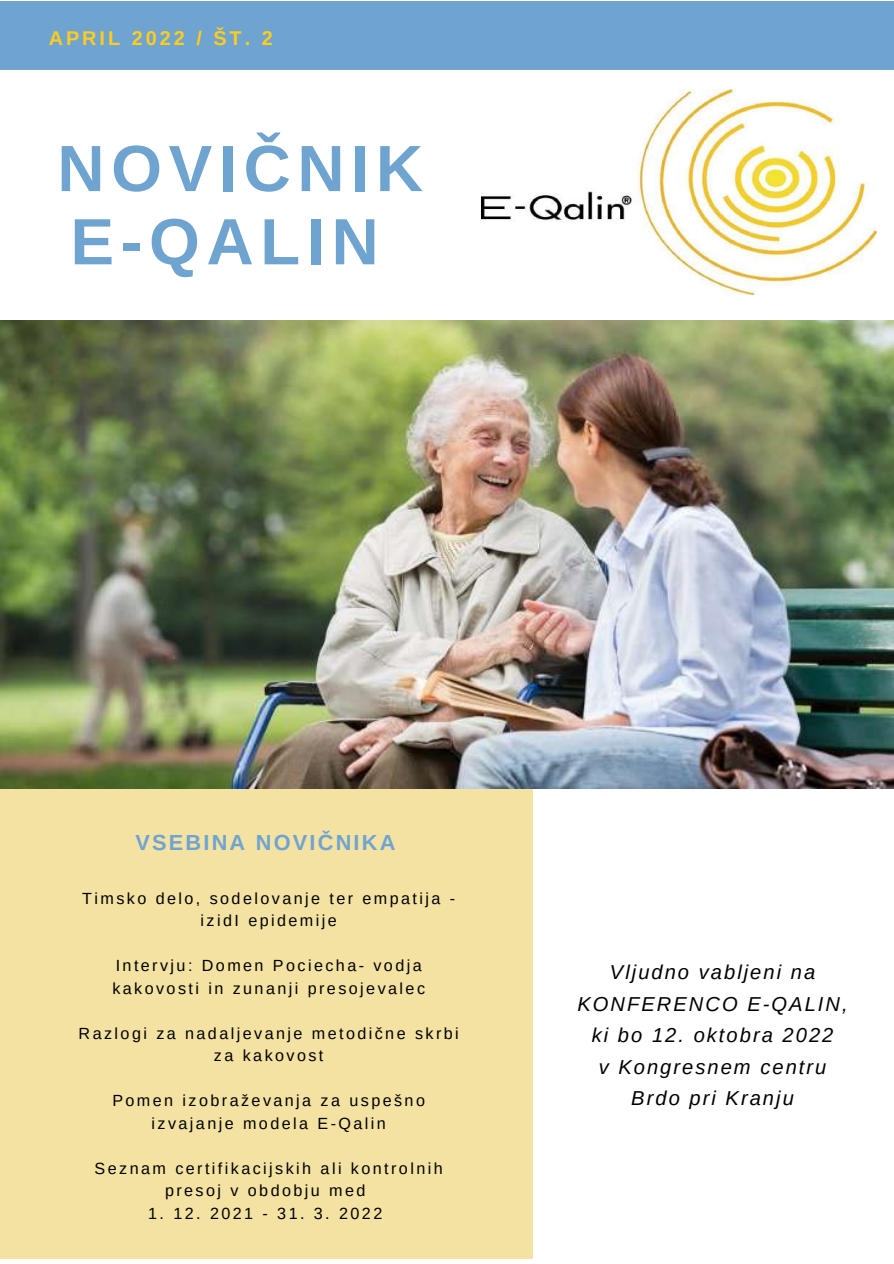
<style>
.page{position:relative;width:894px;height:1264px;background:#fff}
.page>*{position:absolute;margin:0;border:0;box-sizing:border-box;transform-origin:0 0}
.t1{font:700 65.4px/73.2px "Arimo";letter-spacing:.1em;color:#70a4d0}
.t2{font:700 21.75px "Arimo";letter-spacing:.1em;color:#70a4d0}
.t3{font:italic 20.1px/31.5px "Arimo";letter-spacing:.1em;color:#000;text-align:center}
.t4{font:700 19.8px "Arimo";letter-spacing:.15em;color:#ffcc1d}
.t5{font:16.2px/22.5px "Arimo";letter-spacing:.15em;color:#000;text-align:center}
</style>
<div class="page">
<img style="left:0;top:320px;width:893px;height:468px">
<div style="left:0;top:1px;width:893px;height:69px;background:#70a4d0"></div>
<div style="left:0;top:789px;width:533px;height:468px;background:#f4e2a3"></div>
<img style="left:482px;top:89px;width:394px;height:205px">
<p class="t4" style="left:49px;top:27px;width:225px">APRIL 2022 / ŠT. 2</p>
<h1 class="t1" style="left:57px;top:132px;width:367px">NOVIČNIK<br>E-QALIN</h1>
<h2 class="t2" style="left:135px;top:830px;width:261px">VSEBINA NOVIČNIKA</h2>
<p class="t5" style="left:82px;top:886px;width:374px">Timsko delo, sodelovanje ter empatija - izidI epidemije</p>
<p class="t5" style="left:112px;top:954px;width:314px;text-align:left">Intervju: Domen Pociecha- vodja kakovosti in zunanji presojevalec</p>
<p class="t5" style="left:79px;top:1021px;width:381px">Razlogi za nadaljevanje metodične skrbi za kakovost</p>
<p class="t5" style="left:112px;top:1089px;width:314px">Pomen izobraževanja za uspešno izvajanje modela E-Qalin</p>
<p class="t5" style="left:95px;top:1156px;width:349px">Seznam certifikacijskih ali kontrolnih presoj v obdobju med</p>
<p class="t5" style="left:148px;top:1201px;width:235px">1. 12. 2021 - 31. 3. 2022</p>
<p class="t3" style="left:577px;top:956px;width:271px">Vljudno vabljeni na<br>KONFERENCO E-QALIN, ki bo 12. oktobra 2022<br>v Kongresnem centru<br>Brdo pri Kranju</p>
</div>
